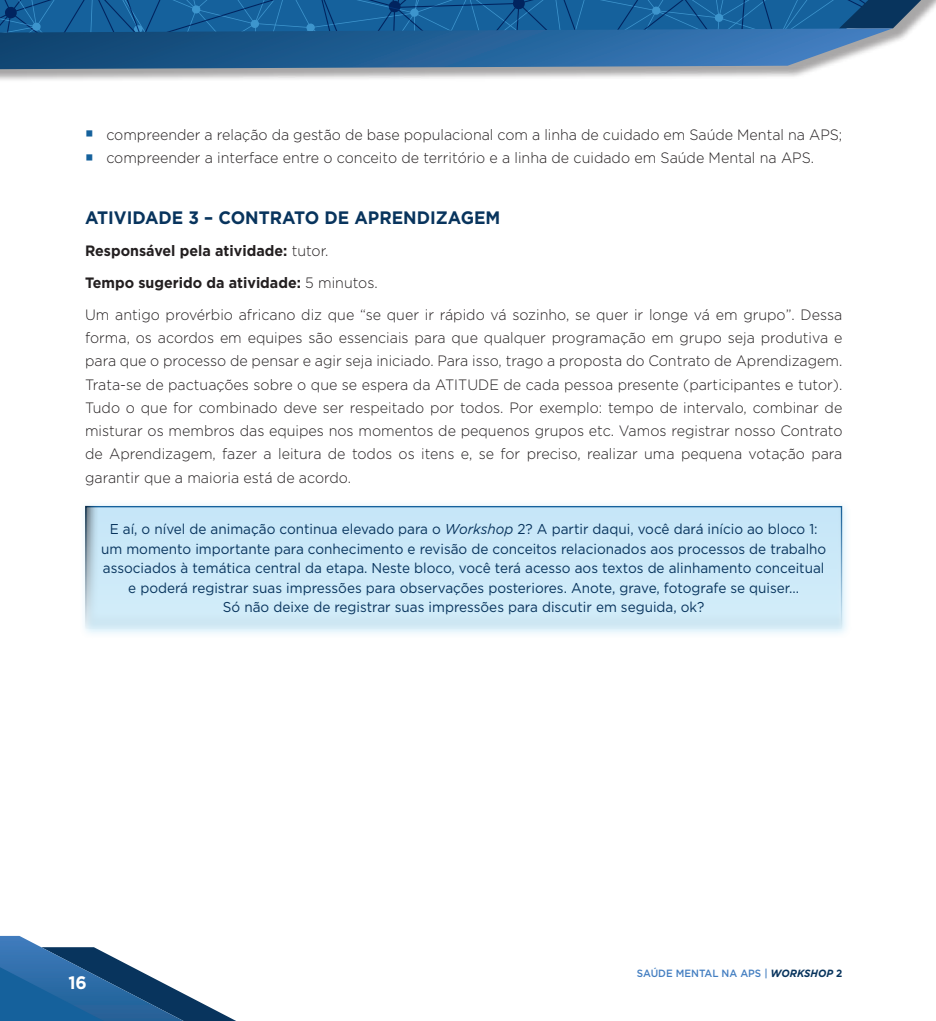
<style>
.page{position:relative;width:936px;height:1021px;background:#fff}
.page>*{position:absolute;margin:0;border:0;box-sizing:border-box;transform-origin:0 0}
.Inter_1{font:700 18px "Gotham";color:#08345d;scale:.95 1}
.t1{font:700 18px "Gotham";color:#fff;scale:.95 1}
.Texto{font:300 15px/23.2px "Gotham";color:#231f20;text-align:justify;scale:.95 1}
.Texto-2{font:700 15px "Gotham";color:#231f20;scale:.95 1}
.Texto_Destaque_Box{font:14.25px/19.5px "Gotham";color:#08345d;text-align:center;scale:.95 1}
.t2{font:500 10.5px "Gotham";color:#437ec1;scale:.95 1}
.s1{color:#15619c}
.s2{font-weight:300}
.s3{font-style:italic}
.s4{font-weight:700;font-style:italic;color:#08345d}
.s5{font-weight:700;color:#08345d}
</style>
<div class="page">
<div style="left:0;top:0;width:935px;height:84px;background:#231f20;opacity:.4"></div>
<svg style="left:0;top:0;width:935px;height:69px;background:#2e6a9d"></svg>
<svg style="left:0;top:935px;width:234px;height:85px"></svg>
<div style="left:79px;top:499px;width:772px;height:140px;background:#f9fcfe"></div>
<div style="left:79px;top:505px;width:763px;height:127px;background:#cce9f8"></div>
<p class="Texto" style="left:85px;top:122px;width:798px"><span class="s1">◼</span> compreender a relação da gestão de base populacional com a linha de cuidado em Saúde Mental na APS;</p>
<p class="Texto" style="left:85px;top:145px;width:769px"><span class="s1">◼</span> compreender a interface entre o conceito de território e a linha de cuidado em Saúde Mental na APS.</p>
<p class="Inter_1" style="left:85px;top:206px;width:438px">ATIVIDADE 3 – CONTRATO DE APRENDIZAGEM</p>
<p class="Texto-2" style="left:85px;top:241px;width:257px">Responsável pela atividade: <span class="s2">tutor.</span></p>
<p class="Texto-2" style="left:85px;top:273px;width:309px">Tempo sugerido da atividade: <span class="s2">5 minutos.</span></p>
<p class="Texto" style="left:85px;top:302px;width:798px">Um antigo provérbio africano diz que “se quer ir rápido vá sozinho, se quer ir longe vá em grupo”. Dessa forma, os acordos em equipes são essenciais para que qualquer programação em grupo seja produtiva e para que o processo de pensar e agir seja iniciado. Para isso, trago a proposta do Contrato de Aprendizagem.<br>Trata-se de pactuações sobre o que se espera da ATITUDE de cada pessoa presente (participantes e tutor).<br>Tudo o que for combinado deve ser respeitado por todos. Por exemplo: tempo de intervalo, combinar de misturar os membros das equipes nos momentos de pequenos grupos etc. Vamos registrar nosso Contrato de Aprendizagem, fazer a leitura de todos os itens e, se for preciso, realizar uma pequena votação para garantir que a maioria está de acordo.</p>
<p class="Texto_Destaque_Box" style="left:101px;top:519px;width:764px">E aí, o nível de animação continua elevado para o <span class="s3">Workshop</span> 2? A partir daqui, você dará início ao bloco 1: um momento importante para conhecimento e revisão de conceitos relacionados aos processos de trabalho associados à temática central da etapa. Neste bloco, você terá acesso aos textos de alinhamento conceitual e poderá registrar suas impressões para observações posteriores. Anote, grave, fotografe se quiser...<br>Só não deixe de registrar suas impressões para discutir em seguida, ok?</p>
<p class="t1" style="left:68px;top:970px;width:21px">16</p>
<p class="t2" style="left:636px;top:966px;width:218px">SAÚDE MENTAL NA APS | <span class="s4">WORKSHOP</span> <span class="s5">2</span></p>
</div>
